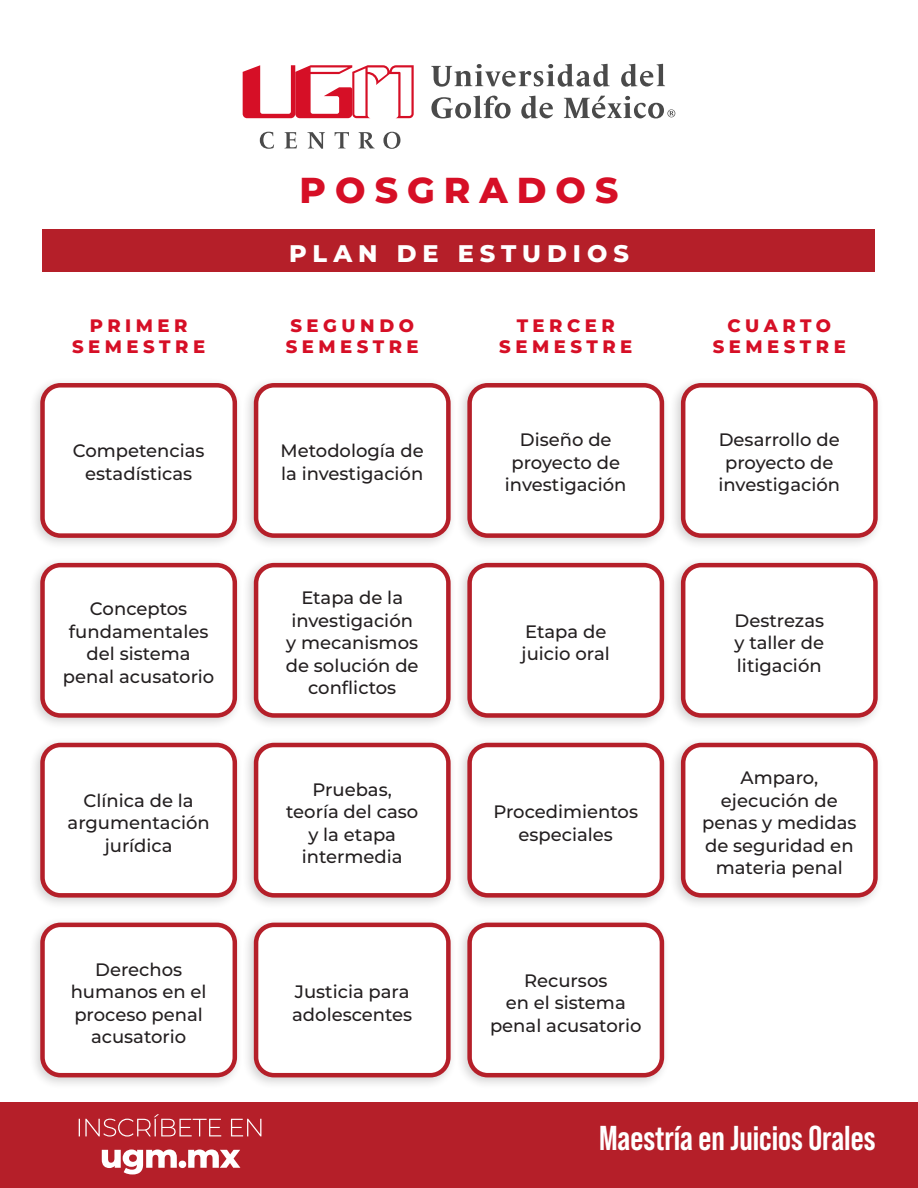
<style>
.page{position:relative;width:918px;height:1188px;background:#fff}
.page>*{position:absolute;margin:0;border:0;box-sizing:border-box;transform-origin:0 0}
.t1{font:800 36px "Montserrat";letter-spacing:.25em;color:#d60f26}
.t2{font:700 34.5px "Bebas Neue Pro";color:#fff}
.t3{font:800 24px "Montserrat";letter-spacing:.25em;color:#fff}
.t4{font:500 18px "Montserrat";color:#231f20}
.t5{font:800 18px "Montserrat";letter-spacing:.25em;color:#d60f26}
</style>
<div class="page">
<svg style="left:243px;top:65px;width:171px;height:53px"></svg>
<svg style="left:260px;top:132px;width:14px;height:17px"></svg>
<svg style="left:285px;top:132px;width:12px;height:16px"></svg>
<svg style="left:307px;top:132px;width:18px;height:17px"></svg>
<svg style="left:335px;top:132px;width:14px;height:16px"></svg>
<svg style="left:359px;top:132px;width:16px;height:16px"></svg>
<svg style="left:383px;top:132px;width:17px;height:17px"></svg>
<svg style="left:431px;top:96px;width:80px;height:22px"></svg>
<svg style="left:521px;top:96px;width:32px;height:23px"></svg>
<svg style="left:621px;top:64px;width:44px;height:23px"></svg>
<svg style="left:431px;top:64px;width:179px;height:23px"></svg>
<svg style="left:564px;top:96px;width:111px;height:22px"></svg>
<div style="left:43px;top:229px;width:832px;height:43px;background:#b51f29"></div>
<div style="left:28px;top:377px;width:215px;height:173px;background:#231f20;opacity:.2"></div>
<div style="left:43px;top:385px;width:192px;height:151px;background:#fff;border-radius:18px"></div>
<div style="left:40px;top:383px;width:197px;height:155px;border:4px solid #b51f29;border-radius:18px"></div>
<div style="left:242px;top:377px;width:215px;height:173px;background:#231f20;opacity:.2"></div>
<div style="left:256px;top:385px;width:192px;height:151px;background:#fff;border-radius:18px"></div>
<div style="left:254px;top:383px;width:197px;height:155px;border:4px solid #b51f29;border-radius:18px"></div>
<div style="left:455px;top:377px;width:215px;height:173px;background:#231f20;opacity:.2"></div>
<div style="left:470px;top:385px;width:192px;height:151px;background:#fff;border-radius:18px"></div>
<div style="left:467px;top:383px;width:197px;height:155px;border:4px solid #b51f29;border-radius:18px"></div>
<div style="left:669px;top:377px;width:215px;height:173px;background:#231f20;opacity:.2"></div>
<div style="left:683px;top:385px;width:192px;height:151px;background:#fff;border-radius:18px"></div>
<div style="left:681px;top:383px;width:197px;height:155px;border:4px solid #b51f29;border-radius:18px"></div>
<div style="left:28px;top:557px;width:215px;height:173px;background:#231f20;opacity:.2"></div>
<div style="left:43px;top:565px;width:192px;height:150px;background:#fff;border-radius:18px"></div>
<div style="left:40px;top:563px;width:197px;height:155px;border:4px solid #b51f29;border-radius:18px"></div>
<div style="left:242px;top:557px;width:215px;height:173px;background:#231f20;opacity:.2"></div>
<div style="left:256px;top:565px;width:192px;height:150px;background:#fff;border-radius:18px"></div>
<div style="left:254px;top:563px;width:197px;height:155px;border:4px solid #b51f29;border-radius:18px"></div>
<div style="left:455px;top:557px;width:215px;height:173px;background:#231f20;opacity:.2"></div>
<div style="left:470px;top:565px;width:192px;height:150px;background:#fff;border-radius:18px"></div>
<div style="left:467px;top:563px;width:197px;height:155px;border:4px solid #b51f29;border-radius:18px"></div>
<div style="left:669px;top:557px;width:215px;height:173px;background:#231f20;opacity:.2"></div>
<div style="left:683px;top:565px;width:192px;height:150px;background:#fff;border-radius:18px"></div>
<div style="left:681px;top:563px;width:197px;height:155px;border:4px solid #b51f29;border-radius:18px"></div>
<div style="left:28px;top:737px;width:215px;height:173px;background:#231f20;opacity:.2"></div>
<div style="left:43px;top:745px;width:192px;height:150px;background:#fff;border-radius:18px"></div>
<div style="left:40px;top:743px;width:197px;height:155px;border:4px solid #b51f29;border-radius:18px"></div>
<div style="left:242px;top:737px;width:215px;height:173px;background:#231f20;opacity:.2"></div>
<div style="left:256px;top:745px;width:192px;height:150px;background:#fff;border-radius:18px"></div>
<div style="left:254px;top:743px;width:197px;height:155px;border:4px solid #b51f29;border-radius:18px"></div>
<div style="left:455px;top:737px;width:215px;height:173px;background:#231f20;opacity:.2"></div>
<div style="left:470px;top:745px;width:192px;height:150px;background:#fff;border-radius:18px"></div>
<div style="left:467px;top:743px;width:197px;height:155px;border:4px solid #b51f29;border-radius:18px"></div>
<div style="left:455px;top:917px;width:215px;height:172px;background:#231f20;opacity:.2"></div>
<div style="left:470px;top:925px;width:192px;height:150px;background:#fff;border-radius:18px"></div>
<div style="left:467px;top:923px;width:197px;height:154px;border:4px solid #b51f29;border-radius:18px"></div>
<div style="left:669px;top:737px;width:215px;height:173px;background:#231f20;opacity:.2"></div>
<div style="left:683px;top:745px;width:192px;height:150px;background:#fff;border-radius:18px"></div>
<div style="left:681px;top:743px;width:197px;height:155px;border:4px solid #b51f29;border-radius:18px"></div>
<div style="left:28px;top:917px;width:215px;height:172px;background:#231f20;opacity:.2"></div>
<div style="left:43px;top:925px;width:192px;height:150px;background:#fff;border-radius:18px"></div>
<div style="left:40px;top:923px;width:197px;height:154px;border:4px solid #b51f29;border-radius:18px"></div>
<div style="left:242px;top:917px;width:215px;height:172px;background:#231f20;opacity:.2"></div>
<div style="left:256px;top:925px;width:192px;height:150px;background:#fff;border-radius:18px"></div>
<div style="left:254px;top:923px;width:197px;height:154px;border:4px solid #b51f29;border-radius:18px"></div>
<div style="left:0;top:1103px;width:918px;height:85px;background:#b51f29"></div>
<svg style="left:102px;top:1150px;width:138px;height:24px"></svg>
<svg style="left:79px;top:1114px;width:182px;height:23px"></svg>
<p class="t5" style="left:90px;top:312px;width:99px">PRIMER</p>
<p class="t5" style="left:72px;top:334px;width:135px">SEMESTRE</p>
<p class="t4" style="left:73px;top:438px;width:133px">Competencias</p>
<p class="t4" style="left:85px;top:461px;width:109px">estadísticas</p>
<p class="t4" style="left:90px;top:596px;width:99px">Conceptos</p>
<p class="t4" style="left:69px;top:619px;width:141px">fundamentales</p>
<p class="t4" style="left:87px;top:641px;width:106px">del sistema</p>
<p class="t4" style="left:63px;top:664px;width:153px">penal acusatorio</p>
<p class="t4" style="left:84px;top:788px;width:112px">Clínica de la</p>
<p class="t4" style="left:68px;top:810px;width:144px">argumentación</p>
<p class="t4" style="left:105px;top:833px;width:69px">jurídica</p>
<p class="t4" style="left:95px;top:957px;width:88px">Derechos</p>
<p class="t4" style="left:71px;top:980px;width:137px">humanos en el</p>
<p class="t4" style="left:74px;top:1002px;width:130px">proceso penal</p>
<p class="t4" style="left:91px;top:1025px;width:97px">acusatorio</p>
<p class="t1" style="left:300px;top:164px;width:320px">POSGRADOS</p>
<p class="t3" style="left:289px;top:236px;width:341px">PLAN DE ESTUDIOS</p>
<p class="t5" style="left:290px;top:312px;width:125px">SEGUNDO</p>
<p class="t5" style="left:286px;top:334px;width:135px">SEMESTRE</p>
<p class="t4" style="left:281px;top:438px;width:145px">Metodología de</p>
<p class="t4" style="left:281px;top:461px;width:144px">la investigación</p>
<p class="t4" style="left:301px;top:585px;width:103px">Etapa de la</p>
<p class="t4" style="left:291px;top:608px;width:123px">investigación</p>
<p class="t4" style="left:286px;top:630px;width:133px">y mecanismos</p>
<p class="t4" style="left:286px;top:653px;width:134px">de solución de</p>
<p class="t4" style="left:308px;top:675px;width:90px">conflictos</p>
<p class="t4" style="left:313px;top:777px;width:81px">Pruebas,</p>
<p class="t4" style="left:286px;top:799px;width:134px">teoría del caso</p>
<p class="t4" style="left:308px;top:822px;width:89px">y la etapa</p>
<p class="t4" style="left:302px;top:844px;width:102px">intermedia</p>
<p class="t4" style="left:295px;top:980px;width:116px">Justicia para</p>
<p class="t4" style="left:292px;top:1002px;width:122px">adolescentes</p>
<p class="t5" style="left:517px;top:312px;width:100px">TERCER</p>
<p class="t5" style="left:499px;top:334px;width:135px">SEMESTRE</p>
<p class="t4" style="left:520px;top:427px;width:93px">Diseño de</p>
<p class="t4" style="left:512px;top:450px;width:110px">proyecto de</p>
<p class="t4" style="left:505px;top:472px;width:123px">investigación</p>
<p class="t4" style="left:525px;top:619px;width:83px">Etapa de</p>
<p class="t4" style="left:522px;top:641px;width:90px">juicio oral</p>
<p class="t4" style="left:493px;top:799px;width:146px">Procedimientos</p>
<p class="t4" style="left:519px;top:822px;width:96px">especiales</p>
<p class="t4" style="left:524px;top:968px;width:85px">Recursos</p>
<p class="t4" style="left:506px;top:990px;width:121px">en el sistema</p>
<p class="t4" style="left:490px;top:1013px;width:153px">penal acusatorio</p>
<p class="t5" style="left:728px;top:312px;width:105px">CUARTO</p>
<p class="t5" style="left:713px;top:334px;width:135px">SEMESTRE</p>
<p class="t4" style="left:719px;top:427px;width:123px">Desarrollo de</p>
<p class="t4" style="left:725px;top:450px;width:110px">proyecto de</p>
<p class="t4" style="left:719px;top:472px;width:123px">investigación</p>
<p class="t4" style="left:735px;top:608px;width:91px">Destrezas</p>
<p class="t4" style="left:734px;top:630px;width:91px">y taller de</p>
<p class="t4" style="left:737px;top:653px;width:86px">litigación</p>
<p class="t4" style="left:741px;top:765px;width:79px">Amparo,</p>
<p class="t4" style="left:721px;top:788px;width:118px">ejecución de</p>
<p class="t4" style="left:702px;top:810px;width:156px">penas y medidas</p>
<p class="t4" style="left:705px;top:833px;width:150px">de seguridad en</p>
<p class="t4" style="left:716px;top:855px;width:129px">materia penal</p>
<p class="t2" style="left:599px;top:1118px;width:278px">Maestría en Juicios Orales</p>
</div>
